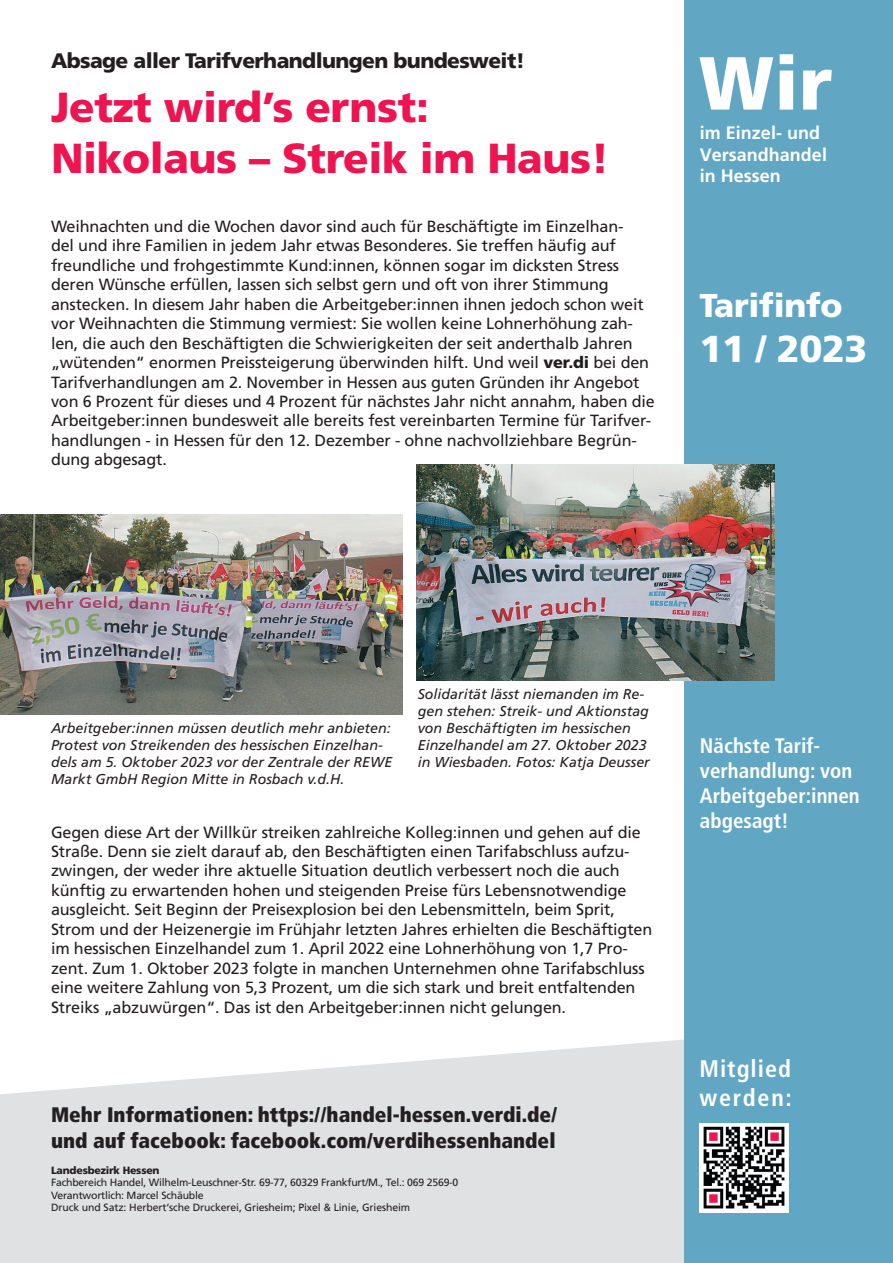
<style>
.page{position:relative;width:893px;height:1263px;background:#fff}
.page>*{position:absolute;margin:0;border:0;box-sizing:border-box;transform-origin:0 0}
.t1{font:900 75px "Frutiger";color:#fff}
.t2{font:900 42px/50.4px "Frutiger";letter-spacing:-.01em;color:#ed1450}
.t3{font:900 37.5px "Frutiger";letter-spacing:-.01em;color:#fff}
.t4{font:900 33px "Frutiger";letter-spacing:-.01em;color:#fff}
.t5{font:700 condensed 24px/28.8px "Frutiger LT";letter-spacing:.04em;color:#fff}
.t6{font:900 condensed 21px/25.2px "Frutiger";color:#231f20}
.t7{font:700 condensed 21px/25.2px "Frutiger LT";color:#fff}
.t8{font:900 21px "Frutiger";letter-spacing:-.03em;color:#231f20}
.t9{font:700 18px/21.6px "Frutiger";color:#fff}
.Absatzformat_1{font:16.2px/19.5px "Frutiger CE";letter-spacing:-.01em;color:#231f20}
.Bildunterschrift{font:italic 14.25px/17.1px "Frutiger CE";color:#231f20}
.t10{font:10.5px/12.6px "Frutiger CE";letter-spacing:-.02em;color:#231f20}
.s1{font-family:"Frutiger";font-weight:900}
</style>
<div class="page">
<svg style="left:0;top:1034px;width:685px;height:229px;background:#e4e5e6"></svg>
<div style="left:685px;top:0;width:208px;height:1263px;background:#61a7c4"></div>
<img style="left:0;top:514px;width:403px;height:200px">
<img style="left:417px;top:465px;width:357px;height:215px">
<img style="left:699px;top:1123px;width:89px;height:89px">
<p class="t8" style="left:51px;top:48px;width:475px">Absage aller Tarifverhandlungen bundesweit!</p>
<p class="t2" style="left:51px;top:82px;width:560px">Jetzt wird’s ernst:<br>Nikolaus – Streik im Haus!</p>
<p class="Absatzformat_1" style="left:51px;top:217px;width:605px">Weihnachten und die Wochen davor sind auch für Beschäftigte im Einzelhan-<br>del und ihre Familien in jedem Jahr etwas Besonderes. Sie treffen häufig auf freundliche und frohgestimmte Kund:innen, können sogar im dicksten Stress deren Wünsche erfüllen, lassen sich selbst gern und oft von ihrer Stimmung anstecken. In diesem Jahr haben die Arbeitgeber:innen ihnen jedoch schon weit vor Weihnachten die Stimmung vermiest: Sie wollen keine Lohnerhöhung zah&shy;len, die auch den Beschäftigten die Schwierigkeiten der seit anderthalb Jahren „wütenden“ enormen Preissteigerung überwinden hilft. Und weil <span class="s1">ver.di</span> bei den Tarifverhandlungen am 2. November in Hessen aus guten Gründen ihr Angebot von 6 Prozent für dieses und 4 Prozent für nächstes Jahr nicht annahm, haben die Arbeitgeber:innen bundesweit alle bereits fest vereinbarten Termine für Tarifver&shy;handlungen - in Hessen für den 12. Dezember - ohne nachvollziehbare Begrün&shy;dung abgesagt.</p>
<p class="t1" style="left:699px;top:38px;width:135px">Wir</p>
<p class="t9" style="left:700px;top:122px;width:122px">im Einzel- und</p>
<p class="t9" style="left:700px;top:143px;width:129px">Versandhandel in Hessen</p>
<p class="t4" style="left:699px;top:286px;width:144px">Tarifinfo</p>
<p class="t3" style="left:699px;top:327px;width:170px">11 / 2023</p>
<p class="Bildunterschrift" style="left:51px;top:719px;width:343px">Arbeitgeber:innen müssen deutlich mehr anbieten:<br>Protest von Streikenden des hessischen Einzelhan&shy;dels am 5. Oktober 2023 vor der Zentrale der REWE Markt GmbH Region Mitte in Rosbach v.d.H.</p>
<p class="Bildunterschrift" style="left:418px;top:685px;width:234px">Solidarität lässt niemanden im Re&shy;gen stehen: Streik- und Aktionstag von Beschäftigten im hessischen Einzelhandel am 27. Oktober 2023 in Wiesbaden. Fotos: Katja Deusser</p>
<p class="Absatzformat_1" style="left:51px;top:822px;width:603px">Gegen diese Art der Willkür streiken zahlreiche Kolleg:innen und gehen auf die Straße. Denn sie zielt darauf ab, den Beschäftigten einen Tarifabschluss aufzu&shy;zwingen, der weder ihre aktuelle Situation deutlich verbessert noch die auch künftig zu erwartenden hohen und steigenden Preise fürs Lebensnotwendige ausgleicht. Seit Beginn der Preisexplosion bei den Lebensmitteln, beim Sprit, Strom und der Heizenergie im Frühjahr letzten Jahres erhielten die Beschäftigten im hessischen Einzelhandel zum 1. April 2022 eine Lohnerhöhung von 1,7 Pro&shy;zent. Zum 1. Oktober 2023 folgte in manchen Unternehmen ohne Tarifabschluss eine weitere Zahlung von 5,3 Prozent, um die sich stark und breit entfaltenden Streiks „abzuwürgen“. Das ist den Arbeitgeber:innen nicht gelungen.</p>
<p class="t6" style="left:51px;top:1102px;width:508px">Mehr Informationen: https://handel-hessen.verdi.de/ und auf facebook: facebook.com/verdihessenhandel</p>
<p class="t10" style="left:51px;top:1163px;width:409px"><span class="s1">Landesbezirk Hessen<br></span>Fachbereich Handel, Wilhelm-Leuschner-Str. 69-77, 60329 Frankfurt/M., Tel.: 069 2569-0<br>Verantwortlich: Marcel Schäuble</p>
<p class="t10" style="left:51px;top:1201px;width:361px">Druck und Satz: Herbert‘sche Druckerei, Griesheim; Pixel &amp; Linie, Griesheim</p>
<p class="t7" style="left:700px;top:733px;width:161px">Nächste Tarif&shy;verhandlung: von<br>Arbeitgeber:innen abgesagt!</p>
<p class="t5" style="left:699px;top:1054px;width:94px">Mitglied werden:</p>
</div>
